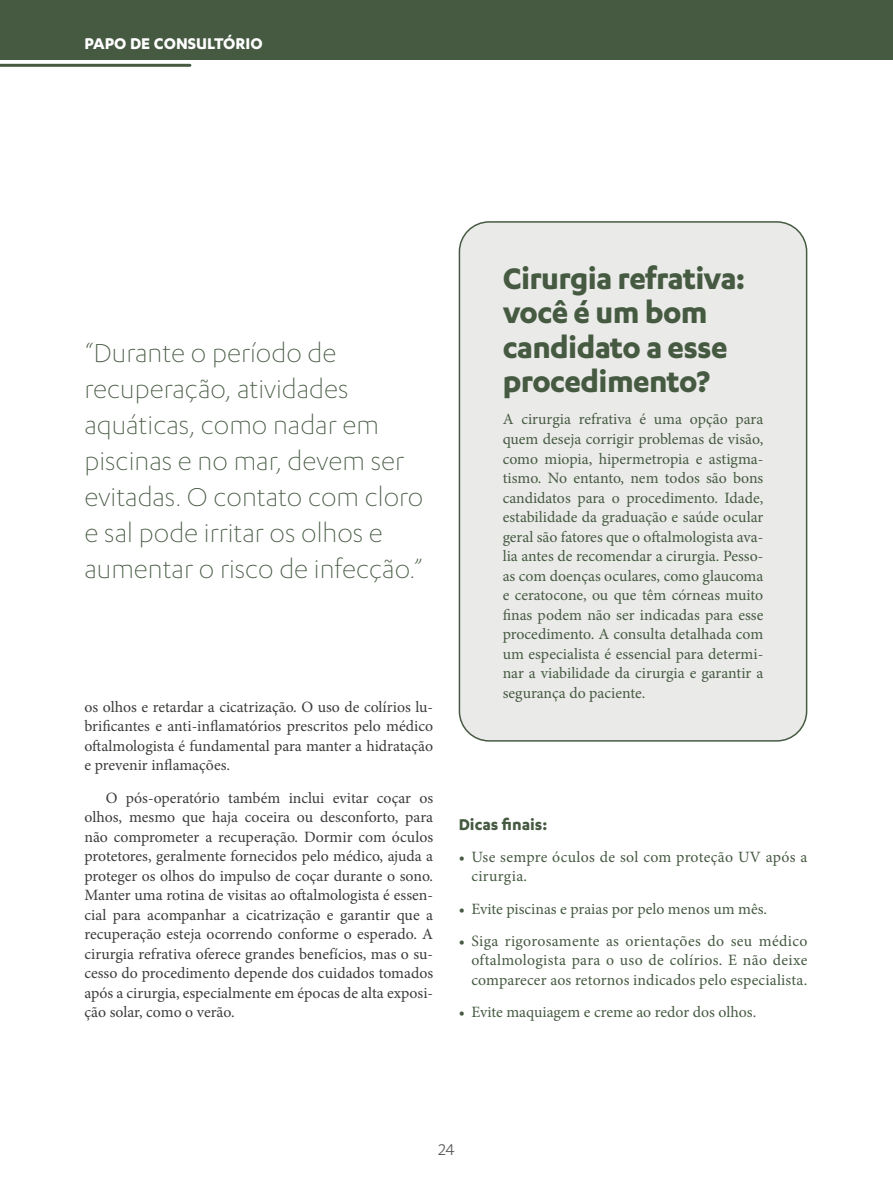
<style>
.page{position:relative;width:893px;height:1191px;background:#fff}
.page>*{position:absolute;margin:0;border:0;box-sizing:border-box;transform-origin:0 0}
.t1{font:700 34.5px/34.5px "Karbon";letter-spacing:-.02em;color:#465a42}
.t2{font:300 30px/36px "Karbon";color:#465a42}
.t3{font:700 18px "Karbon";color:#fff}
.t4{font:700 18px "Karbon";color:#465a42}
.t5{font:18px "Karbon";color:#575756}
.t6{font:15.75px/19.5px "Minion Pro";letter-spacing:.005em;color:#465a42;text-align:justify}
.t7{font:15.75px/19.5px "Minion Pro";color:#3c3c3b;text-align:justify}
</style>
<div class="page">
<div style="left:0;top:0;width:893px;height:60px;background:#465a42"></div>
<hr style="left:0;top:64px;width:190px;height:3px;background:#465a42">
<div style="left:459px;top:222px;width:348px;height:519px;background:#eaeae8;border-radius:30px"></div>
<div style="left:459px;top:221px;width:348px;height:520px;border:2px solid #465a42;border-radius:30px"></div>
<p class="t3" style="left:84px;top:33px;width:180px">PAPO DE CONSULTÓRIO</p>
<h2 class="t2" style="left:84px;top:334px;width:340px">“Durante o período de recuperação, atividades aquáticas, como nadar em piscinas e no mar, devem ser evitadas. O contato com cloro e sal pode irritar os olhos e aumentar o risco de infecção.”</h2>
<p class="t7" style="left:84px;top:697px;width:350px">os olhos e retardar a cicatrização. O uso de colírios lu&shy;brificantes e anti-inflamatórios prescritos pelo médico oftalmologista é fundamental para manter a hidratação e prevenir inflamações.</p>
<p class="t7" style="left:84px;top:788px;width:350px;text-indent:21px">O pós-operatório também inclui evitar coçar os olhos, mesmo que haja coceira ou desconforto, para não comprometer a recuperação. Dormir com óculos protetores, geralmente fornecidos pelo médico, ajuda a proteger os olhos do impulso de coçar durante o sono.<br>Manter uma rotina de visitas ao oftalmologista é essen&shy;cial para acompanhar a cicatrização e garantir que a recuperação esteja ocorrendo conforme o esperado. A cirurgia refrativa oferece grandes benefícios, mas o su&shy;cesso do procedimento depende dos cuidados tomados após a cirurgia, especialmente em épocas de alta exposi&shy;ção solar, como o verão.</p>
<h1 class="t1" style="left:503px;top:260px;width:244px">Cirurgia refrativa: você é um bom candidato a esse procedimento?</h1>
<p class="t6" style="left:503px;top:410px;width:262px">A cirurgia refrativa é uma opção para quem deseja corrigir problemas de visão, como miopia, hipermetropia e astigma&shy;tismo. No entanto, nem todos são bons candidatos para o procedimento. Idade, estabilidade da graduação e saúde ocular geral são fatores que o oftalmologista ava&shy;lia antes de recomendar a cirurgia. Pesso&shy;as com doenças oculares, como glaucoma e ceratocone, ou que têm córneas muito finas podem não ser indicadas para esse procedimento. A consulta detalhada com um especialista é essencial para determi&shy;nar a viabilidade da cirurgia e garantir a segurança do paciente.</p>
<p class="t4" style="left:459px;top:813px;width:90px">Dicas finais:</p>
<p class="t6" style="left:471px;top:847px;width:337px;text-indent:-13px">• Use sempre óculos de sol com proteção UV após a cirurgia.</p>
<p class="t6" style="left:459px;top:898px;width:310px">• Evite piscinas e praias por pelo menos um mês.</p>
<p class="t6" style="left:471px;top:931px;width:337px;text-indent:-13px">• Siga rigorosamente as orientações do seu médico oftalmologista para o uso de colírios. E não deixe comparecer aos retornos indicados pelo especialista.</p>
<p class="t6" style="left:459px;top:1002px;width:299px">• Evite maquiagem e creme ao redor dos olhos.</p>
<p class="t5" style="left:438px;top:1139px;width:18px">24</p>
</div>
